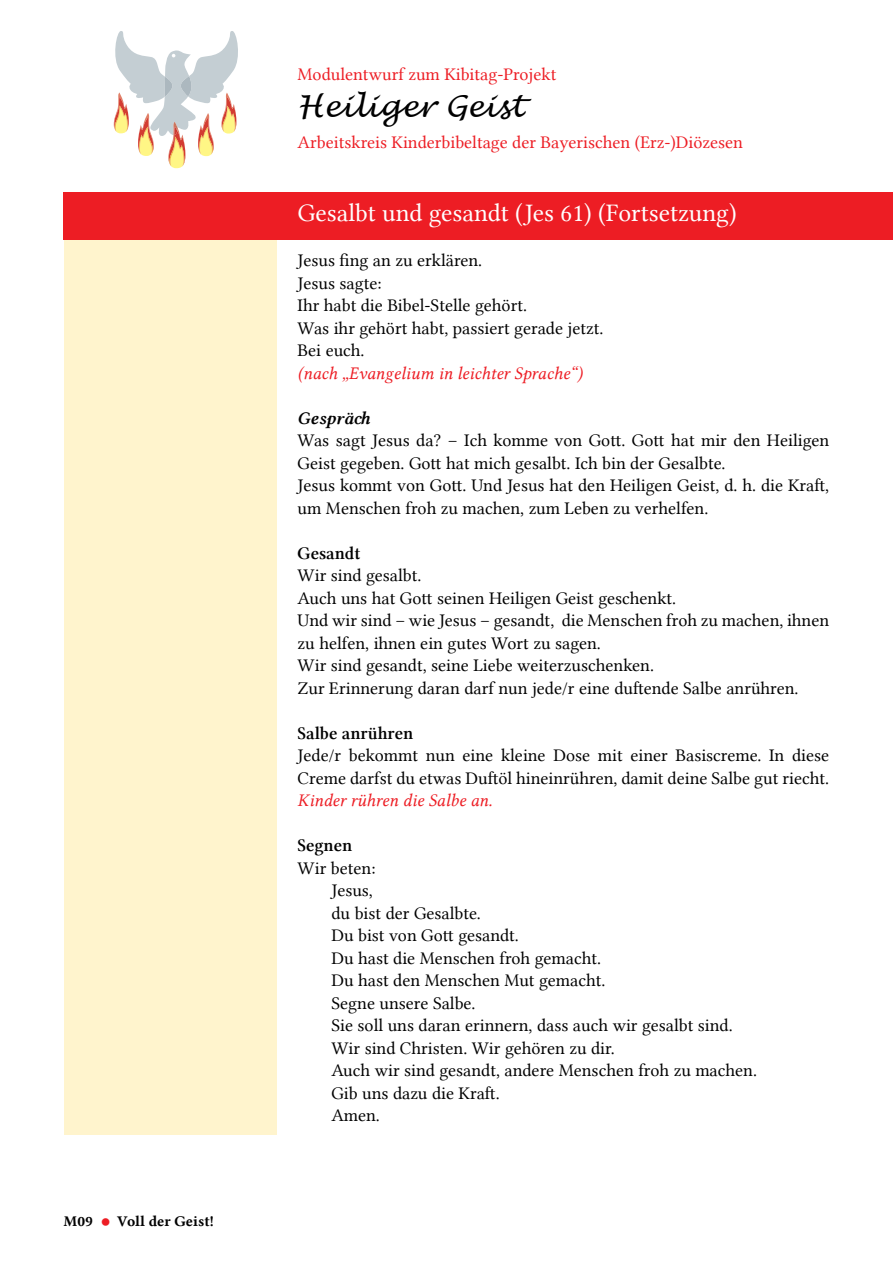
<style>
.page{position:relative;width:893px;height:1263px;background:#fff}
.page>*{position:absolute;margin:0;border:0;box-sizing:border-box;transform-origin:0 0}
.t1{font:italic 30px "Lucida Handwriting";color:#000}
.t2{font:25.5px "Lin Libertine";color:#fff}
.t3{font:18px/22.5px "Lin Libertine";color:#000}
.t4{font:18px "Lin Libertine";color:#ed1d24}
.t5{font:18px "Lin Libertine I";color:#ed1d24}
.t6{font:18px "Lin Libertine Z";color:#000}
.t7{font:18px "Lin Libertine ZI";color:#000}
.t8{font:15px "Lin Libertine B";color:#000}
.s1{font-size:30px;color:#ed1d24}
</style>
<div class="page">
<div style="left:64px;top:223px;width:212px;height:912px;background:#fff4cd"></div>
<div style="left:64px;top:192px;width:829px;height:47px;background:#ed1d24"></div>
<svg style="left:114px;top:31px;width:124px;height:137px"></svg>
<p class="t8" style="left:64px;top:1211px;width:151px">M09 <span class="s1">•</span> Voll der Geist!</p>
<p class="t4" style="left:297px;top:64px;width:260px">Modulentwurf zum Kibitag-Projekt</p>
<h1 class="t1" style="left:298px;top:89px;width:227px">Heiliger Geist</h1>
<p class="t4" style="left:298px;top:132px;width:447px">Arbeitskreis Kinderbibeltage der Bayerischen (Erz-)Diözesen</p>
<h2 class="t2" style="left:298px;top:198px;width:440px">Gesalbt und gesandt (Jes 61) (Fortsetzung)</h2>
<p class="t3" style="left:298px;top:249px;width:307px">Jesus fing an zu erklären.<br>Jesus sagte:<br>Ihr habt die Bibel-Stelle gehört.<br>Was ihr gehört habt, passiert gerade jetzt.<br>Bei euch.</p>
<p class="t5" style="left:298px;top:363px;width:286px">(nach „Evangelium in leichter Sprache“)</p>
<p class="t7" style="left:298px;top:408px;width:74px">Gespräch</p>
<p class="t3" style="left:298px;top:429px;width:533px">Was sagt Jesus da? – Ich komme von Gott. Gott hat mir den Heiligen Geist gegeben. Gott hat mich gesalbt. Ich bin der Gesalbte.<br>Jesus kommt von Gott. Und Jesus hat den Heiligen Geist, d. h. die Kraft, um Menschen froh zu machen, zum Leben zu verhelfen.</p>
<p class="t6" style="left:298px;top:543px;width:64px">Gesandt</p>
<p class="t3" style="left:298px;top:564px;width:533px">Wir sind gesalbt.<br>Auch uns hat Gott seinen Heiligen Geist geschenkt.<br>Und wir sind – wie Jesus – gesandt, die Menschen froh zu machen, ihnen zu helfen, ihnen ein gutes Wort zu sagen.<br>Wir sind gesandt, seine Liebe weiterzuschenken.<br>Zur Erinnerung daran darf nun jede/r eine duftende Salbe anrühren.</p>
<p class="t6" style="left:298px;top:723px;width:117px">Salbe anrühren</p>
<p class="t3" style="left:298px;top:744px;width:533px">Jede/r bekommt nun eine kleine Dose mit einer Basiscreme. In diese<br>Creme darfst du etwas Duftöl hineinrühren, damit deine Salbe gut riecht.</p>
<p class="t5" style="left:298px;top:790px;width:196px">Kinder rühren die Salbe an.</p>
<p class="t6" style="left:298px;top:835px;width:56px">Segnen</p>
<p class="t3" style="left:331px;top:857px;width:427px;text-indent:-34px">Wir beten:<br>Jesus,<br>du bist der Gesalbte.<br>Du bist von Gott gesandt.<br>Du hast die Menschen froh gemacht.<br>Du hast den Menschen Mut gemacht.<br>Segne unsere Salbe.<br>Sie soll uns daran erinnern, dass auch wir gesalbt sind.<br>Wir sind Christen. Wir gehören zu dir.<br>Auch wir sind gesandt, andere Menschen froh zu machen.<br>Gib uns dazu die Kraft.<br>Amen.</p>
</div>
